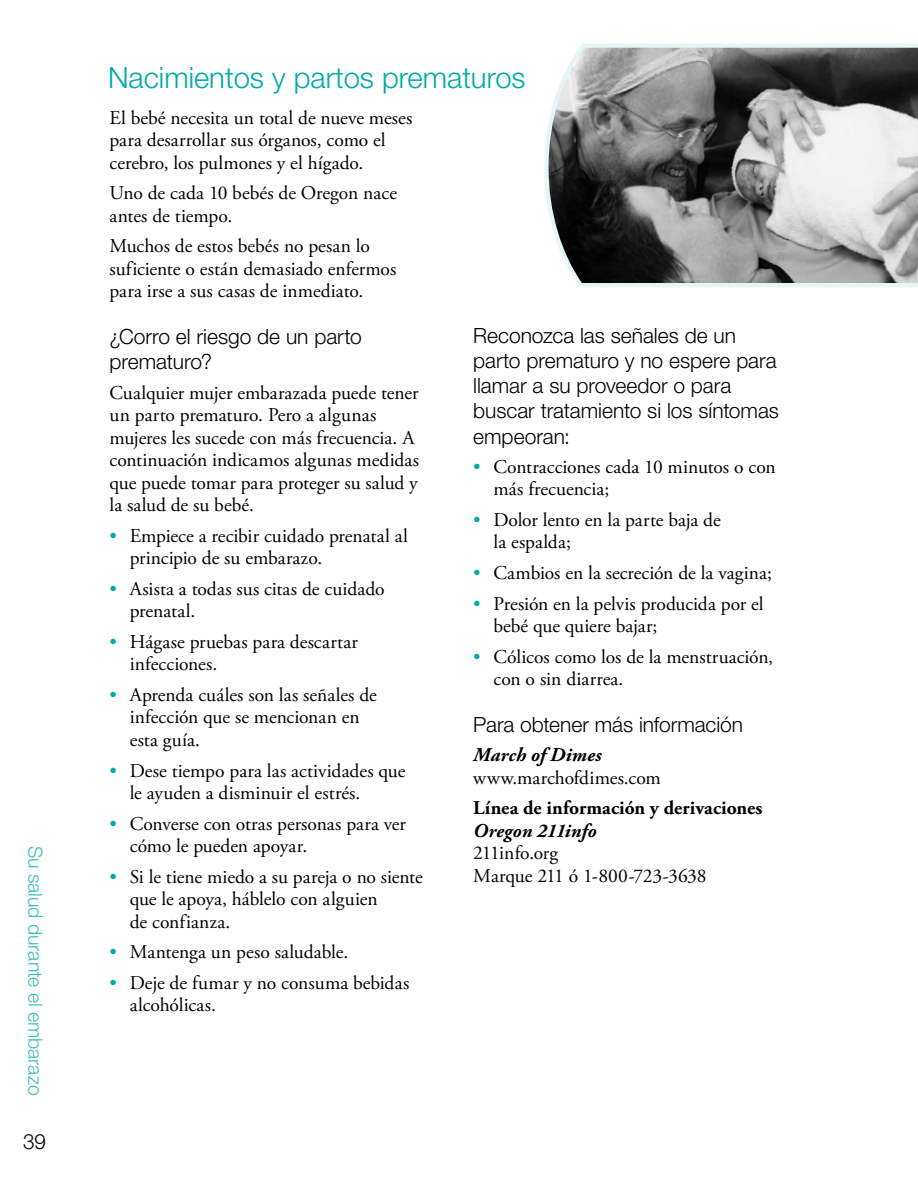
<style>
.page{position:relative;width:918px;height:1188px;background:#fff}
.page>*{position:absolute;margin:0;border:0;box-sizing:border-box;transform-origin:0 0}
.t1{font:300 29.25px "Helvetica Neue LT Std";color:#00aaa6}
.t2{font:300 21px/25.2px "Helvetica Neue LT Std";color:#000}
.t3{font:19.5px/22.5px "Adobe Garamond Pro";color:#000}
.t4{font:700 19.5px "Adobe Garamond Pro";letter-spacing:.005em;color:#000}
.t5{font:italic 700 19.5px "Adobe Garamond Pro";letter-spacing:.01em;color:#000}
.t6{font:300 19.5px "Helvetica Neue LT Std";color:#40bfbc}
.s1{color:#00aaa6}
</style>
<div class="page">
<svg style="left:544px;top:43px;width:374px;height:244px"></svg>
<p class="t6" style="left:47px;top:846px;width:251px;rotate:90deg">Su salud durante el embarazo</p>
<p class="t2" style="left:23px;top:1128px;width:24px">39</p>
<h1 class="t1" style="left:108px;top:60px;width:419px">Nacimientos y partos prematuros</h1>
<p class="t3" style="left:110px;top:107px;width:305px">El bebé necesita un total de nueve meses para desarrollar sus órganos, como el cerebro, los pulmones y el hígado.</p>
<p class="t3" style="left:110px;top:182px;width:289px">Uno de cada 10 bebés de Oregon nace antes de tiempo.</p>
<p class="t3" style="left:110px;top:236px;width:288px">Muchos de estos bebés no pesan lo suficiente o están demasiado enfermos para irse a sus casas de inmediato.</p>
<p class="t2" style="left:110px;top:324px;width:254px">¿Corro el riesgo de un parto prematuro?</p>
<p class="t3" style="left:110px;top:382px;width:311px">Cualquier mujer embarazada puede tener un parto prematuro. Pero a algunas mujeres les sucede con más frecuencia. A continuación indicamos algunas medidas que puede tomar para proteger su salud y la salud de su bebé.</p>
<p class="t3" style="left:130px;top:525px;width:280px;text-indent:-20px"><span class="s1">•</span> Empiece a recibir cuidado prenatal al principio de su embarazo.</p>
<p class="t3" style="left:130px;top:578px;width:256px;text-indent:-20px"><span class="s1">•</span> Asista a todas sus citas de cuidado prenatal.</p>
<p class="t3" style="left:130px;top:631px;width:230px;text-indent:-20px"><span class="s1">•</span> Hágase pruebas para descartar infecciones.</p>
<p class="t3" style="left:130px;top:684px;width:249px;text-indent:-20px"><span class="s1">•</span> Aprenda cuáles son las señales de infección que se mencionan en esta guía.</p>
<p class="t3" style="left:130px;top:760px;width:277px;text-indent:-20px"><span class="s1">•</span> Dese tiempo para las actividades que le ayuden a disminuir el estrés.</p>
<p class="t3" style="left:130px;top:813px;width:278px;text-indent:-20px"><span class="s1">•</span> Converse con otras personas para ver cómo le pueden apoyar.</p>
<p class="t3" style="left:130px;top:866px;width:295px;text-indent:-20px"><span class="s1">•</span> Si le tiene miedo a su pareja o no siente que le apoya, háblelo con alguien<br>de confianza.</p>
<p class="t3" style="left:110px;top:942px;width:240px"><span class="s1">•</span> Mantenga un peso saludable.</p>
<p class="t3" style="left:130px;top:972px;width:281px;text-indent:-20px"><span class="s1">•</span> Deje de fumar y no consuma bebidas alcohólicas.</p>
<p class="t2" style="left:473px;top:322px;width:307px">Reconozca las señales de un parto prematuro y no espere para llamar a su proveedor o para buscar tratamiento si los síntomas empeoran:</p>
<p class="t3" style="left:493px;top:456px;width:284px;text-indent:-20px"><span class="s1">•</span> Contracciones cada 10 minutos o con más frecuencia;</p>
<p class="t3" style="left:493px;top:509px;width:229px;text-indent:-20px"><span class="s1">•</span> Dolor lento en la parte baja de la espalda;</p>
<p class="t3" style="left:473px;top:562px;width:300px"><span class="s1">•</span> Cambios en la secreción de la vagina;</p>
<p class="t3" style="left:493px;top:593px;width:272px;text-indent:-20px"><span class="s1">•</span> Presión en la pelvis producida por el bebé que quiere bajar;</p>
<p class="t3" style="left:493px;top:646px;width:281px;text-indent:-20px"><span class="s1">•</span> Cólicos como los de la menstruación, con o sin diarrea.</p>
<p class="t2" style="left:473px;top:712px;width:271px">Para obtener más información</p>
<p class="t5" style="left:473px;top:744px;width:130px">March of Dimes</p>
<p class="t3" style="left:473px;top:767px;width:189px">www.marchofdimes.com</p>
<p class="t4" style="left:473px;top:797px;width:291px">Línea de información y derivaciones</p>
<p class="t5" style="left:473px;top:819px;width:125px">Oregon 211info</p>
<p class="t3" style="left:473px;top:843px;width:235px">211info.org<br>Marque 211 ó 1-800-723-3638</p>
</div>
